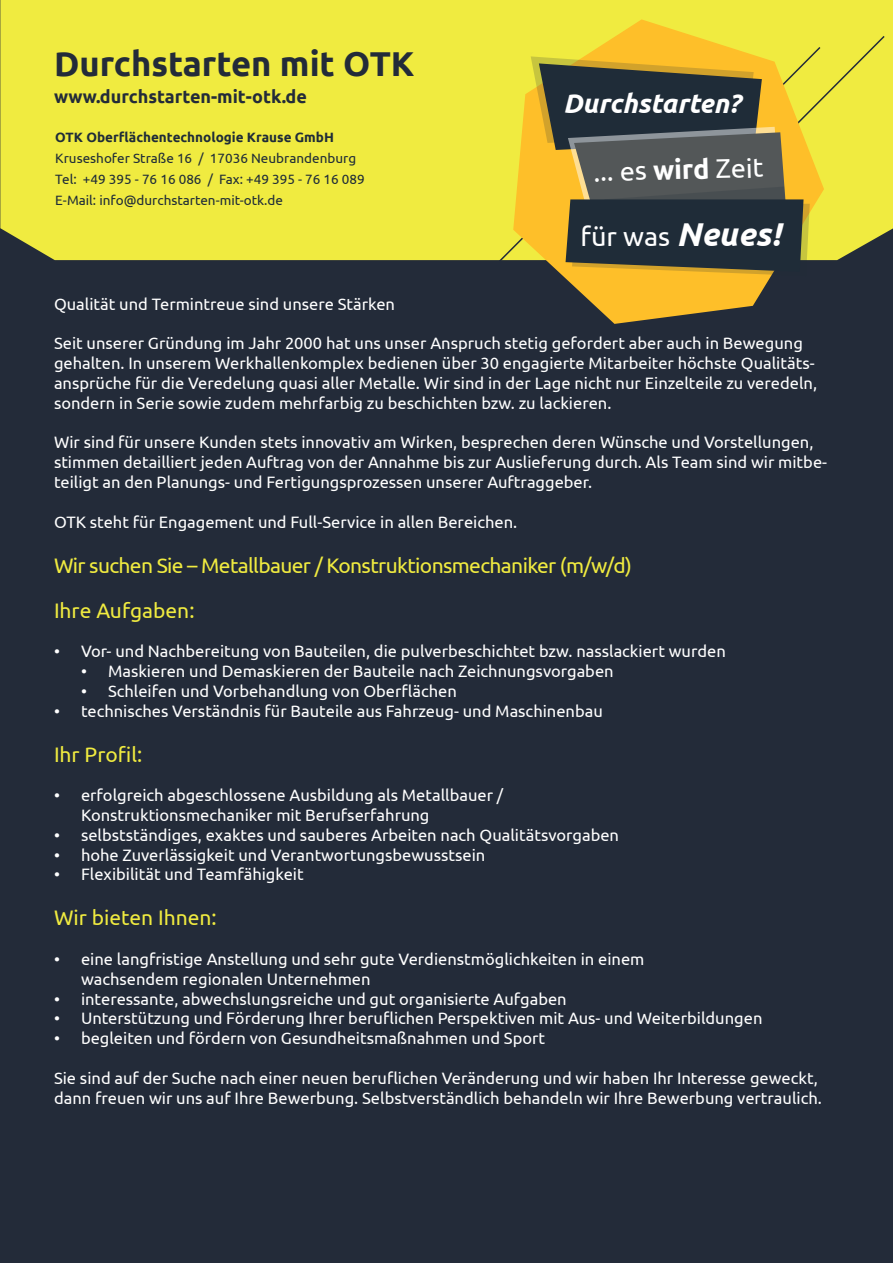
<style>
.page{position:relative;width:893px;height:1263px;background:#232b39}
.page>*{position:absolute;margin:0;border:0;box-sizing:border-box;transform-origin:0 0}
.t1{font:700 34.5px "Ubuntu";color:#232b39}
.t2{font:27px "Ubuntu";color:#fff}
.t3{font:italic 700 27px "Ubuntu";color:#fff}
.t4{font:21px/45px "Ubuntu";letter-spacing:-.03em;color:#f0eb40}
.t5{font:21px "Ubuntu";color:#f0eb40}
.t6{font:700 18px "Ubuntu";color:#232b39}
.t7{font:16.5px/19.8px "Ubuntu";color:#fff}
.t8{font:13.5px/21px "Ubuntu";color:#1f2c38}
.t9{font:700 13.5px "Ubuntu";color:#1f2c38}
.s1{font-weight:700}
.s2{font-weight:700;font-style:italic;font-size:33px}
</style>
<div class="page">
<div style="left:0;top:0;width:893px;height:260px;background:#f0eb40"></div>
<div style="left:438px;top:69px;width:59px;height:192px;background:#f0eb40"></div>
<div style="left:497px;top:55px;width:16px;height:206px;background:#f0eb40"></div>
<svg style="left:824px;top:34px;width:62px;height:227px;background:#e3df3f"></svg>
<svg style="left:513px;top:19px;width:311px;height:305px"></svg>
<svg style="left:531px;top:56px;width:279px;height:220px"></svg>
<h1 class="t1" style="left:54px;top:43px;width:362px">Durchstarten mit OTK</h1>
<p class="t6" style="left:54px;top:86px;width:254px">www.durchstarten-mit-otk.de</p>
<p class="t9" style="left:55px;top:129px;width:280px">OTK Oberflächentechnologie Krause GmbH</p>
<p class="t8" style="left:55px;top:148px;width:311px">Kruseshofer Straße 16 / 17036 Neubrandenburg<br>Tel: +49 395 - 76 16 086 / Fax: +49 395 - 76 16 089<br>E-Mail: info@durchstarten-mit-otk.de</p>
<h2 class="t3" style="left:563px;top:87px;width:178px">Durchstarten?</h2>
<h2 class="t2" style="left:593px;top:156px;width:171px;rotate:-2deg">... es <span class="s1">wird</span> Zeit</h2>
<h2 class="t2" style="left:581px;top:220px;width:202px">für was <span class="s2">Neues!</span></h2>
<p class="t7" style="left:54px;top:293px;width:343px">Qualität und Termintreue sind unsere Stärken</p>
<p class="t7" style="left:54px;top:333px;width:765px">Seit unserer Gründung im Jahr 2000 hat uns unser Anspruch stetig gefordert aber auch in Bewegung gehalten. In unserem Werkhallenkomplex bedienen über 30 engagierte Mitarbeiter höchste Qualitäts&shy;ansprüche für die Veredelung quasi aller Metalle. Wir sind in der Lage nicht nur Einzelteile zu veredeln, sondern in Serie sowie zudem mehrfarbig zu beschichten bzw. zu lackieren.</p>
<p class="t7" style="left:54px;top:432px;width:775px">Wir sind für unsere Kunden stets innovativ am Wirken, besprechen deren Wünsche und Vorstellungen, stimmen detailliert jeden Auftrag von der Annahme bis zur Auslieferung durch. Als Team sind wir mitbe&shy;teiligt an den Planungs- und Fertigungsprozessen unserer Auftraggeber.</p>
<p class="t7" style="left:54px;top:511px;width:465px">OTK steht für Engagement und Full-Service in allen Bereichen.</p>
<p class="t4" style="left:54px;top:542px;width:580px">Wir suchen Sie – Metallbauer / Konstruktionsmechaniker (m/w/d)<br>Ihre Aufgaben:</p>
<p class="t7" style="left:54px;top:641px;width:673px">• Vor- und Nachbereitung von Bauteilen, die pulverbeschichtet bzw. nasslackiert wurden</p>
<p class="t7" style="left:81px;top:661px;width:534px">• Maskieren und Demaskieren der Bauteile nach Zeichnungsvorgaben</p>
<p class="t7" style="left:81px;top:680px;width:377px">• Schleifen und Vorbehandlung von Oberflächen</p>
<p class="t7" style="left:54px;top:700px;width:550px">• technisches Verständnis für Bauteile aus Fahrzeug- und Maschinenbau</p>
<p class="t4" style="left:54px;top:731px;width:90px">Ihr Profil:</p>
<p class="t7" style="left:81px;top:785px;width:424px;text-indent:-27px">• erfolgreich abgeschlossene Ausbildung als Metallbauer /<br>Konstruktionsmechaniker mit Berufserfahrung</p>
<p class="t7" style="left:54px;top:824px;width:567px">• selbstständiges, exaktes und sauberes Arbeiten nach Qualitätsvorgaben</p>
<p class="t7" style="left:54px;top:844px;width:433px">• hohe Zuverlässigkeit und Verantwortungsbewusstsein</p>
<p class="t7" style="left:54px;top:864px;width:251px">• Flexibilität und Teamfähigkeit</p>
<p class="t5" style="left:54px;top:905px;width:164px">Wir bieten Ihnen:</p>
<p class="t7" style="left:81px;top:949px;width:565px;text-indent:-27px">• eine langfristige Anstellung und sehr gute Verdienstmöglichkeiten in einem wachsendem regionalen Unternehmen</p>
<p class="t7" style="left:54px;top:988px;width:514px">• interessante, abwechslungsreiche und gut organisierte Aufgaben</p>
<p class="t7" style="left:54px;top:1008px;width:710px">• Unterstützung und Förderung Ihrer beruflichen Perspektiven mit Aus- und Weiterbildungen</p>
<p class="t7" style="left:54px;top:1028px;width:493px">• begleiten und fördern von Gesundheitsmaßnahmen und Sport</p>
<p class="t7" style="left:54px;top:1067px;width:769px">Sie sind auf der Suche nach einer neuen beruflichen Veränderung und wir haben Ihr Interesse geweckt, dann freuen wir uns auf Ihre Bewerbung. Selbstverständlich behandeln wir Ihre Bewerbung vertraulich.</p>
</div>
